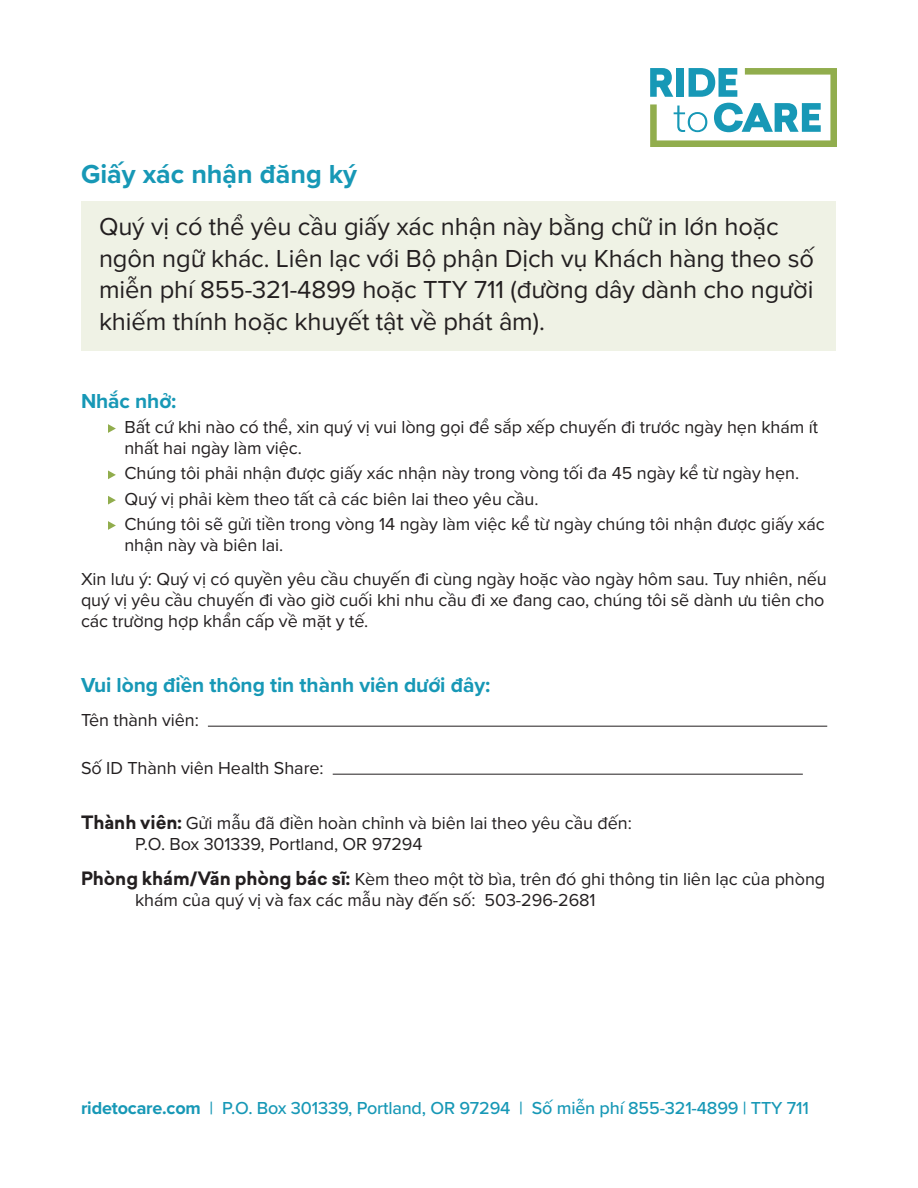
<style>
.page{position:relative;width:918px;height:1188px;background:#fff}
.page>*{position:absolute;margin:0;border:0;box-sizing:border-box;transform-origin:0 0}
.letter_head{font:700 27px "Proxima Nova";color:#1798b6}
.text{font:25.5px/31.5px "Proxima Nova";letter-spacing:-.005em;color:#231f20}
.subheads{font:700 21px "Proxima Nova";letter-spacing:-.005em;color:#1798b6}
.text-2{font:18px/21px "Proxima Nova";letter-spacing:-.005em;color:#231f20}
.bullet{font:18px/21px "Proxima Nova";letter-spacing:-.005em;color:#231f20}
.footer_address{font:500 18px "Proxima Nova";letter-spacing:-.01em;color:#1798b6}
.s1{font-family:"Sailec";font-weight:700}
.s2{font-weight:700}
</style>
<div class="page">
<div style="left:81px;top:201px;width:755px;height:150px;background:#eff2e5"></div>
<svg style="left:650px;top:68px;width:187px;height:79px"></svg>
<svg style="left:108px;top:424px;width:8px;height:9px"></svg>
<svg style="left:108px;top:470px;width:8px;height:9px"></svg>
<svg style="left:108px;top:496px;width:8px;height:9px"></svg>
<svg style="left:108px;top:521px;width:8px;height:9px"></svg>
<hr style="left:208px;top:726px;width:619px;height:1px;background:#231f20">
<hr style="left:333px;top:774px;width:470px;height:1px;background:#231f20">
<p class="letter_head" style="left:81px;top:154px;width:278px">Giấy xác nhận đăng ký</p>
<p class="text" style="left:99px;top:210px;width:717px">Quý vị có thể yêu cầu giấy xác nhận này bằng chữ in lớn hoặc ngôn ngữ khác. Liên lạc với Bộ phận Dịch vụ Khách hàng theo số miễn phí 855-321-4899 hoặc TTY 711 (đường dây dành cho người khiếm thính hoặc khuyết tật về phát âm).</p>
<p class="subheads" style="left:81px;top:385px;width:97px">Nhắc nhở:</p>
<p class="bullet" style="left:124px;top:416px;width:695px">Bất cứ khi nào có thể, xin quý vị vui lòng gọi để sắp xếp chuyến đi trước ngày hẹn khám ít nhất hai ngày làm việc.</p>
<p class="bullet" style="left:124px;top:462px;width:676px">Chúng tôi phải nhận được giấy xác nhận này trong vòng tối đa 45 ngày kể từ ngày hẹn.</p>
<p class="bullet" style="left:124px;top:487px;width:416px">Quý vị phải kèm theo tất cả các biên lai theo yêu cầu.</p>
<p class="bullet" style="left:124px;top:513px;width:702px">Chúng tôi sẽ gửi tiền trong vòng 14 ngày làm việc kể từ ngày chúng tôi nhận được giấy xác nhận này và biên lai.</p>
<p class="text-2" style="left:81px;top:568px;width:747px">Xin lưu ý: Quý vị có quyền yêu cầu chuyến đi cùng ngày hoặc vào ngày hôm sau. Tuy nhiên, nếu quý vị yêu cầu chuyến đi vào giờ cuối khi nhu cầu đi xe đang cao, chúng tôi sẽ dành ưu tiên cho các trường hợp khẩn cấp về mặt y tế.</p>
<p class="subheads" style="left:81px;top:669px;width:411px">Vui lòng điền thông tin thành viên dưới đây:</p>
<p class="text-2" style="left:81px;top:709px;width:119px">Tên thành viên:</p>
<p class="text-2" style="left:81px;top:757px;width:244px">Số ID Thành viên Health Share:</p>
<p class="text-2" style="left:135px;top:812px;width:498px;text-indent:-54px"><span class="s1">Thành viên:</span> Gửi mẫu đã điền hoàn chỉnh và biên lai theo yêu cầu đến:<br>P.O. Box 301339, Portland, OR 97294</p>
<p class="text-2" style="left:135px;top:867px;width:692px;text-indent:-54px"><span class="s1">Phòng khám/Văn phòng bác sĩ:</span> Kèm theo một tờ bìa, trên đó ghi thông tin liên lạc của phòng khám của quý vị và fax các mẫu này đến số: 503-296-2681</p>
<p class="footer_address" style="left:81px;top:1094px;width:729px"><span class="s2">ridetocare.com</span> | P.O. Box 301339, Portland, OR 97294 | Số miễn phí 855-321-4899 | TTY 711</p>
</div>
